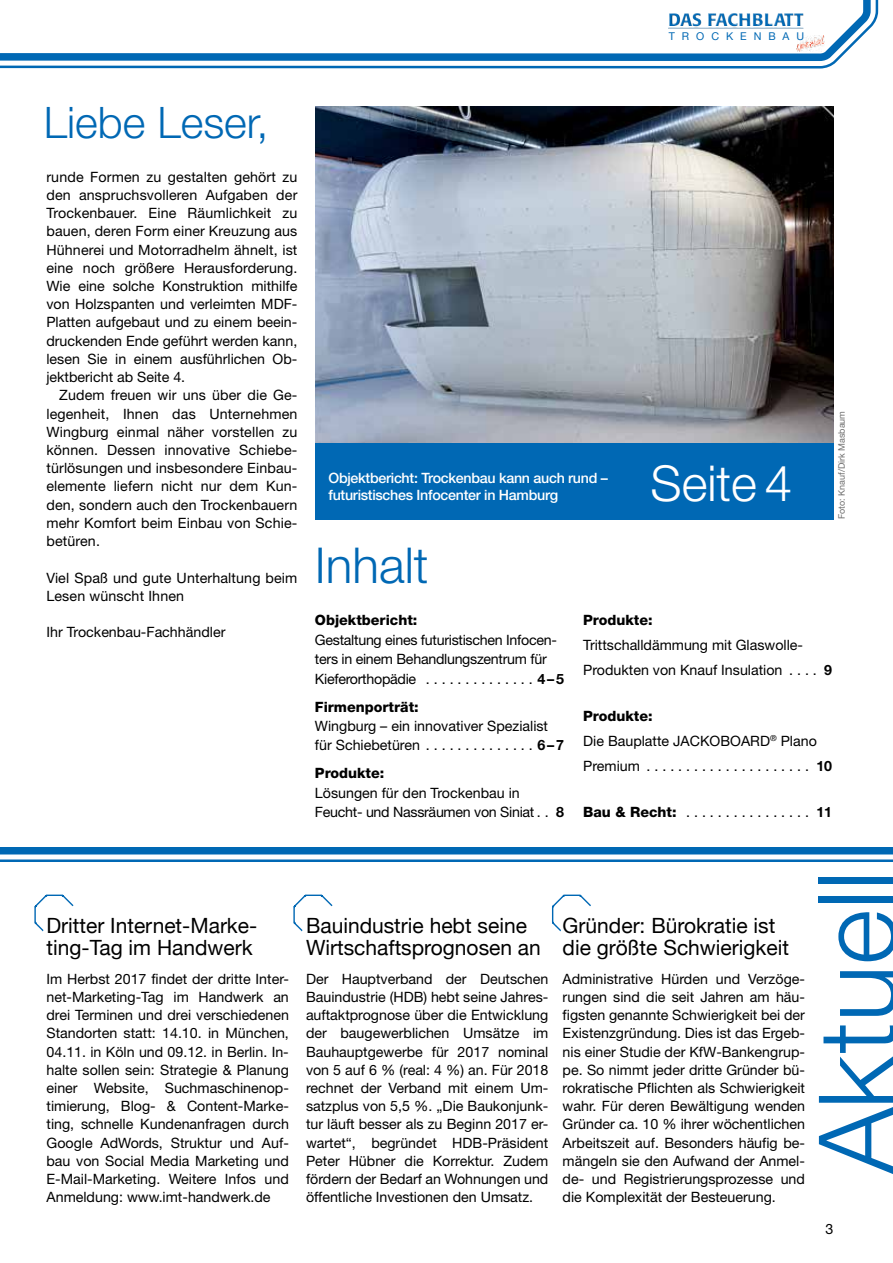
<style>
.page{position:relative;width:893px;height:1263px;background:#fff}
.page>*{position:absolute;margin:0;border:0;box-sizing:border-box;transform-origin:0 0}
.t1{font:300 106.5px "Helvetica Neue";color:#0068b4}
.t2{font:300 49.5px "Helvetica Neue";color:#fff}
.t3{font:300 49.5px "Helvetica Neue";color:#0068b4}
.t4{font:300 43.5px "Helvetica Neue";color:#0068b4}
.t5{font:21px/22.5px "Helvetica Neue";color:#000}
.t6{font:500 18.15px "Formata";letter-spacing:-.01em;color:#0068b4}
.t7{font:14.25px/18.3px "Helvetica Neue";color:#000;text-align:justify}
.t8{font:14.25px/19.5px "Helvetica Neue";letter-spacing:-.02em;color:#000}
.t9{font:500 14.25px/17.1px "Helvetica Neue";letter-spacing:-.02em;color:#fff}
.t10{font:800 14.25px "Helvetica Neue";color:#000}
.t11{font:700 14.25px "Helvetica Neue";color:#000}
.t12{font:10.65px "Helvetica Neue";letter-spacing:.65em;color:#0068b4}
.t13{font:9px "Helvetica Neue";color:#6e6e6e}
.s1{font-weight:800}
</style>
<div class="page">
<img style="left:315px;top:106px;width:518px;height:337px">
<svg style="left:0;top:0;width:879px;height:69px"></svg>
<svg style="left:0;top:0;width:874px;height:67px"></svg>
<div style="left:667px;top:13px;width:137px;height:16px;background:#000;opacity:.75"></div>
<img style="left:796px;top:35px;width:28px;height:16px">
<hr style="left:0;top:859px;width:893px;height:3px;background:#0068b4">
<div style="left:0;top:847px;width:893px;height:7px;background:#0068b4"></div>
<div style="left:315px;top:443px;width:518px;height:76px;background:#0068b4"></div>
<svg style="left:34px;top:894px;width:40px;height:38px"></svg>
<svg style="left:293px;top:894px;width:40px;height:38px"></svg>
<svg style="left:552px;top:894px;width:39px;height:38px"></svg>
<p class="t6" style="left:668px;top:9px;width:137px">DAS FACHBLATT</p>
<p class="t12" style="left:669px;top:28px;width:137px">TROCKENBAU</p>
<h3 class="t4" style="left:44px;top:96px;width:226px">Liebe Leser,</h3>
<p class="t7" style="left:46px;top:167px;width:253px">runde Formen zu gestalten gehört zu den anspruchsvolleren Aufgaben der Trockenbauer. Eine Räumlichkeit zu bauen, deren Form einer Kreuzung aus Hühnerei und Motorradhelm ähnelt, ist eine noch größere Herausforderung.<br>Wie eine solche Konstruktion mithilfe von Holzspanten und verleimten MDF-Platten aufgebaut und zu einem beein&shy;druckenden Ende geführt werden kann, lesen Sie in einem ausführlichen Ob&shy;jektbericht ab Seite 4.</p>
<p class="t7" style="left:46px;top:386px;width:253px;text-indent:13px">Zudem freuen wir uns über die Ge&shy;legenheit, Ihnen das Unternehmen Wingburg einmal näher vorstellen zu können. Dessen innovative Schiebe&shy;türlösungen und insbesondere Einbau&shy;elemente liefern nicht nur dem Kun&shy;den, sondern auch den Trockenbauern mehr Komfort beim Einbau von Schie&shy;betüren.</p>
<p class="t7" style="left:46px;top:568px;width:253px">Viel Spaß und gute Unterhaltung beim<br>Lesen wünscht Ihnen</p>
<p class="t7" style="left:46px;top:623px;width:180px">Ihr Trockenbau-Fachhändler</p>
<p class="t9" style="left:328px;top:470px;width:281px">Objektbericht: Trockenbau kann auch rund – futuristisches Infocenter in Hamburg</p>
<h2 class="t2" style="left:651px;top:453px;width:143px">Seite 4</h2>
<p class="t13" style="left:836px;top:519px;width:110px;rotate:-90deg">Foto: Knauf/Dirk Masbaum</p>
<h2 class="t3" style="left:315px;top:535px;width:115px">Inhalt</h2>
<p class="t10" style="left:315px;top:612px;width:104px">Objektbericht:</p>
<p class="t8" style="left:315px;top:630px;width:243px">Gestaltung eines futuristischen Infocen&shy;ters in einem Behandlungszentrum für<br>Kieferorthopädie ...............</p>
<p class="t11" style="left:537px;top:670px;width:28px">4–5</p>
<p class="t10" style="left:583px;top:611px;width:71px">Produkte:</p>
<p class="t7" style="left:583px;top:632px;width:220px;line-height:24.9px">Trittschalldämmung mit Glaswolle-<br>Produkten von Knauf Insulation .....</p>
<p class="t11" style="left:824px;top:661px;width:9px">9</p>
<p class="t10" style="left:315px;top:698px;width:105px">Firmenporträt:</p>
<p class="t7" style="left:315px;top:716px;width:235px;line-height:19.5px">Wingburg – ein innovativer Spezialist für Schiebetüren...............</p>
<p class="t11" style="left:537px;top:737px;width:28px">6–7</p>
<p class="t10" style="left:315px;top:765px;width:71px">Produkte:</p>
<p class="t8" style="left:315px;top:783px;width:223px">Lösungen für den Trockenbau in<br>Feucht- und Nassräumen von Siniat...</p>
<p class="t11" style="left:556px;top:803px;width:9px">8</p>
<p class="t7" style="left:583px;top:703px;width:235px;line-height:24.9px;text-align:left"><span class="s1">Produkte:<br></span>Die Bauplatte JACKOBOARD<sup>®</sup> Plano<br>Premium ......................</p>
<p class="t11" style="left:816px;top:757px;width:17px">10</p>
<p class="t7" style="left:583px;top:803px;width:107px"><span class="s1">Bau &amp; Recht:</span> .................</p>
<p class="t11" style="left:816px;top:803px;width:17px">11</p>
<h3 class="t5" style="left:47px;top:915px;width:212px">Dritter Internet-Marke&shy;ting-Tag im Handwerk</h3>
<p class="t7" style="left:47px;top:969px;width:244px">Im Herbst 2017 findet der dritte Inter&shy;net-Marketing-Tag im Handwerk an drei Terminen und drei verschiedenen Standorten statt: 14.10. in München, 04.11. in Köln und 09.12. in Berlin. In&shy;halte sollen sein: Strategie &amp; Planung einer Website, Suchmaschinenop&shy;timierung, Blog- &amp; Content-Marke&shy;ting, schnelle Kundenanfragen durch Google AdWords, Struktur und Auf&shy;bau von Social Media Marketing und E-Mail-Marketing. Weitere Infos und Anmeldung: www.imt-handwerk.de</p>
<h3 class="t5" style="left:306px;top:915px;width:236px">Bauindustrie hebt seine<br>Wirtschaftsprognosen an</h3>
<p class="t7" style="left:306px;top:969px;width:244px">Der Hauptverband der Deutschen Bauindustrie (HDB) hebt seine Jahres&shy;auftaktprognose über die Entwicklung der baugewerblichen Umsätze im Bauhauptgewerbe für 2017 nominal von 5 auf 6 % (real: 4 %) an. Für 2018 rechnet der Verband mit einem Um&shy;satzplus von 5,5 %. „Die Baukonjunk&shy;tur läuft besser als zu Beginn 2017 er&shy;wartet“, begründet HDB-Präsident Peter Hübner die Korrektur. Zudem fördern der Bedarf an Wohnungen und öffentliche Investionen den Umsatz.</p>
<h3 class="t5" style="left:563px;top:915px;width:228px">Gründer: Bürokratie ist die größte Schwierigkeit</h3>
<p class="t7" style="left:563px;top:969px;width:244px">Administrative Hürden und Verzöge&shy;rungen sind die seit Jahren am häu&shy;figsten genannte Schwierigkeit bei der Existenzgründung. Dies ist das Ergeb&shy;nis einer Studie der KfW-Bankengrup&shy;pe. So nimmt jeder dritte Gründer bü&shy;rokratische Pflichten als Schwierigkeit wahr. Für deren Bewältigung wenden Gründer ca. 10 % ihrer wöchentlichen Arbeitszeit auf. Besonders häufig be&shy;mängeln sie den Aufwand der Anmel&shy;de- und Registrierungsprozesse und die Komplexität der Besteuerung.</p>
<h1 class="t1" style="left:792px;top:1174px;width:305px;rotate:-90deg">Aktuell</h1>
<p class="t7" style="left:825px;top:1220px;width:9px">3</p>
</div>
